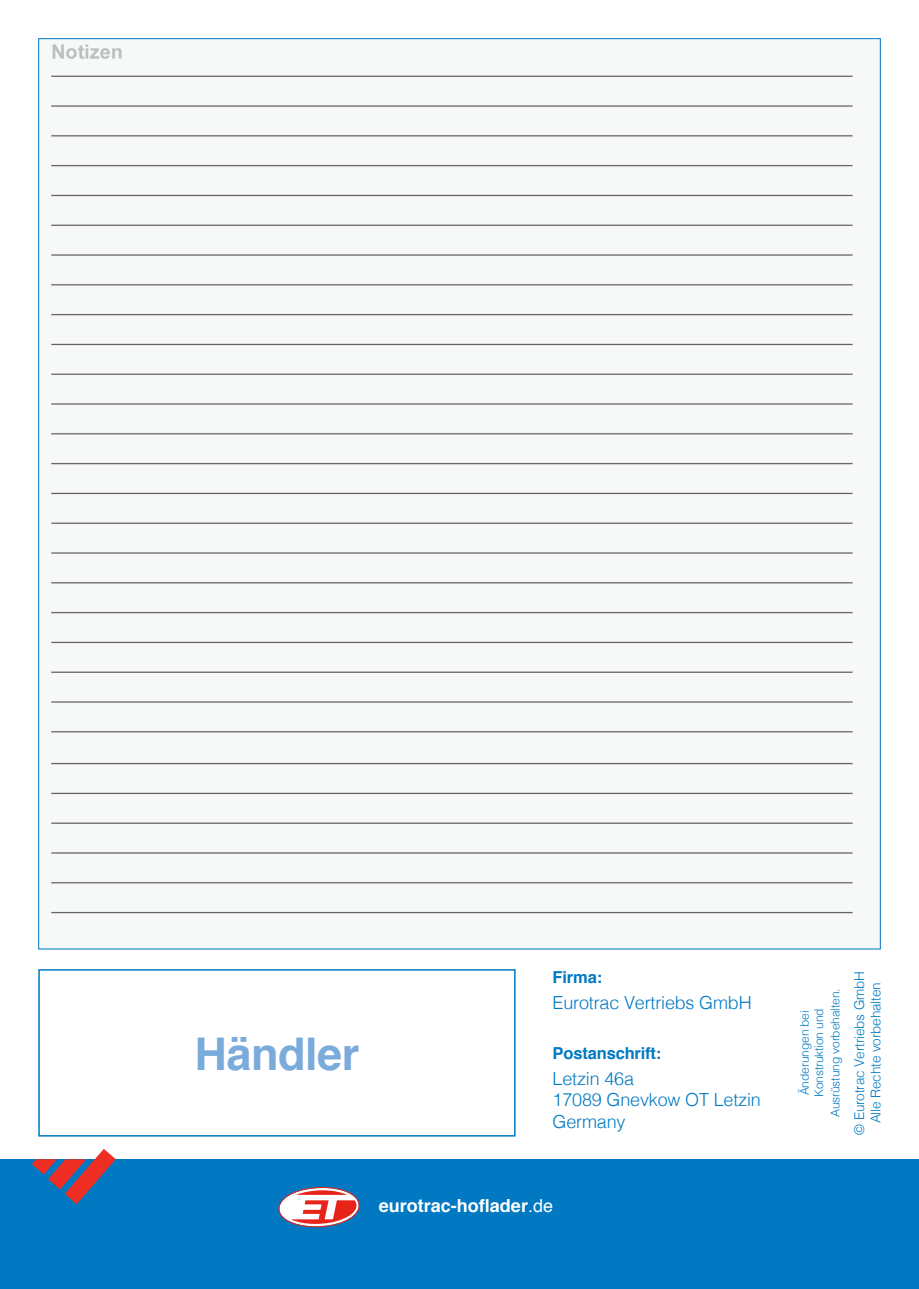
<style>
.page{position:relative;width:919px;height:1289px;background:#fff}
.page>*{position:absolute;margin:0;border:0;box-sizing:border-box;transform-origin:0 0}
.t1{font:700 45px "Helvetica";letter-spacing:-.01em;color:#7aabdb}
.t2{font:300 18px/21.6px "Helvetica";letter-spacing:-.01em;color:#0079c2}
.t3{font:700 18px "Helvetica";color:#fff}
.t4{font:700 16.5px "Helvetica";letter-spacing:-.01em;color:#0079c2}
.t5{font:300 13.5px/16.2px "Helvetica";letter-spacing:-.01em;color:#0079c2;text-align:center}
.t6{font:300 12px/14.4px "Helvetica";letter-spacing:-.01em;color:#0079c2}
.s1{font-weight:400}
</style>
<div class="page">
<div style="left:0;top:1159px;width:918px;height:129px;background:#0079c2"></div>
<div style="left:38px;top:969px;width:477px;height:167px;border:2px solid #0079c2"></div>
<img style="left:51px;top:44px;width:802px;height:870px">
<svg style="left:32px;top:1149px;width:84px;height:55px"></svg>
<svg style="left:278px;top:1186px;width:82px;height:41px"></svg>
<h1 class="t1" style="left:194px;top:1017px;width:166px">Händler</h1>
<p class="t4" style="left:552px;top:963px;width:51px">Firma:</p>
<p class="t2" style="left:552px;top:990px;width:201px">Eurotrac Vertriebs GmbH</p>
<p class="t4" style="left:552px;top:1039px;width:110px">Postanschrift:</p>
<p class="t2" style="left:552px;top:1066px;width:210px">Letzin 46a<br>17089 Gnevkow OT Letzin<br>Germany</p>
<p class="t3" style="left:379px;top:1190px;width:176px">eurotrac-hoflader<span class="s1">.de</span></p>
<p class="t6" style="left:827px;top:1117px;width:130px;rotate:-90deg">Ausrüstung vorbehalten.</p>
<p class="t6" style="left:796px;top:1097px;width:90px;rotate:-90deg">Änderungen bei<br>Konstruktion und</p>
<p class="t5" style="left:850px;top:1134px;width:165px;rotate:-90deg">© Eurotrac Vertriebs GmbH<br>Alle Rechte vorbehalten</p>
</div>
